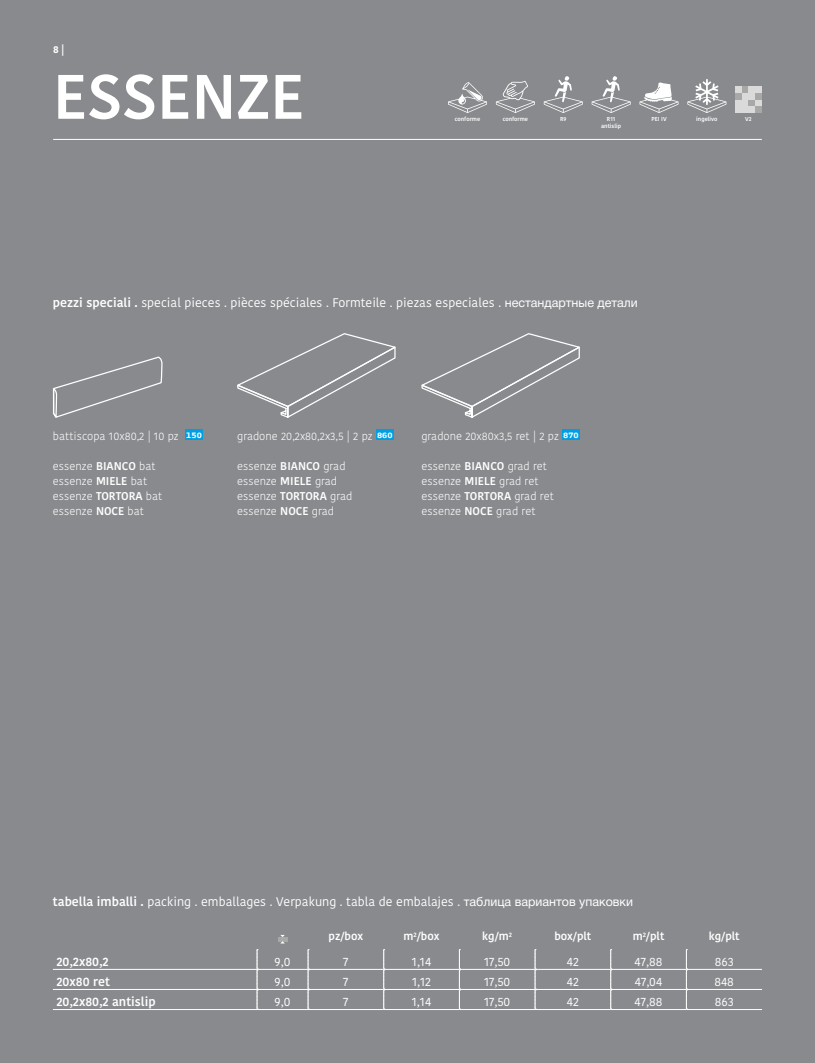
<style>
.page{position:relative;width:815px;height:1063px;background:#898a8d}
.page>*{position:absolute;margin:0;border:0;box-sizing:border-box;transform-origin:0 0}
.t1{font:600 62.5px "Kohinoor Bangla";color:#fff}
.t2{font:12.5px "Kohinoor Bangla";color:#fff}
.t3{font:12.38px "Kohinoor Bangla";color:#fff}
.t4{font:600 12.38px "Kohinoor Bangla";color:#fff}
.t5{font:300 11.25px/15px "Kohinoor Bangla";color:#fff}
.t6{font:600 11.12px "Kohinoor Bangla";color:#fff}
.t7{font:700 10px "Kohinoor Bangla";color:#fff}
.t8{font:600 5.75px "Kohinoor Bangla";color:#fff}
.s1{font-weight:600}
.s2{font-family:"Helvetica Neue LTCYR"}
</style>
<div class="page">
<div style="left:185px;top:430px;width:18px;height:10px;background:#009fe3"></div>
<svg style="left:53px;top:357px;width:110px;height:61px"></svg>
<svg style="left:257px;top:949px;width:1px;height:60px"></svg>
<svg style="left:308px;top:949px;width:1px;height:60px"></svg>
<svg style="left:383px;top:949px;width:2px;height:60px"></svg>
<svg style="left:459px;top:949px;width:1px;height:60px"></svg>
<svg style="left:535px;top:949px;width:1px;height:60px"></svg>
<svg style="left:610px;top:949px;width:2px;height:60px"></svg>
<svg style="left:686px;top:949px;width:1px;height:60px"></svg>
<hr style="left:53px;top:969px;width:204px;height:1px;background:#fff">
<hr style="left:257px;top:969px;width:51px;height:1px;background:#fff">
<hr style="left:308px;top:969px;width:76px;height:1px;background:#fff">
<hr style="left:384px;top:969px;width:75px;height:1px;background:#fff">
<hr style="left:459px;top:969px;width:76px;height:1px;background:#fff">
<hr style="left:535px;top:969px;width:76px;height:1px;background:#fff">
<hr style="left:611px;top:969px;width:75px;height:1px;background:#fff">
<hr style="left:686px;top:969px;width:76px;height:1px;background:#fff">
<hr style="left:53px;top:989px;width:204px;height:1px;background:#fff">
<hr style="left:257px;top:989px;width:51px;height:1px;background:#fff">
<hr style="left:308px;top:989px;width:76px;height:1px;background:#fff">
<hr style="left:384px;top:989px;width:75px;height:1px;background:#fff">
<hr style="left:459px;top:989px;width:76px;height:1px;background:#fff">
<hr style="left:535px;top:989px;width:76px;height:1px;background:#fff">
<hr style="left:611px;top:989px;width:75px;height:1px;background:#fff">
<hr style="left:686px;top:989px;width:76px;height:1px;background:#fff">
<hr style="left:53px;top:1009px;width:204px;height:1px;background:#fff">
<hr style="left:257px;top:1009px;width:51px;height:1px;background:#fff">
<hr style="left:308px;top:1009px;width:76px;height:1px;background:#fff">
<hr style="left:384px;top:1009px;width:75px;height:1px;background:#fff">
<hr style="left:459px;top:1009px;width:76px;height:1px;background:#fff">
<hr style="left:535px;top:1009px;width:76px;height:1px;background:#fff">
<hr style="left:611px;top:1009px;width:75px;height:1px;background:#fff">
<hr style="left:686px;top:1009px;width:76px;height:1px;background:#fff">
<svg style="left:278px;top:935px;width:9px;height:9px"></svg>
<svg style="left:237px;top:333px;width:159px;height:85px"></svg>
<div style="left:376px;top:430px;width:18px;height:10px;background:#009fe3"></div>
<div style="left:562px;top:430px;width:18px;height:10px;background:#009fe3"></div>
<svg style="left:421px;top:333px;width:159px;height:85px"></svg>
<svg style="left:448px;top:82px;width:39px;height:31px"></svg>
<svg style="left:496px;top:81px;width:39px;height:32px"></svg>
<svg style="left:544px;top:76px;width:39px;height:37px"></svg>
<svg style="left:640px;top:82px;width:39px;height:31px"></svg>
<svg style="left:687px;top:79px;width:39px;height:34px"></svg>
<div style="left:735px;top:86px;width:6px;height:7px;background:#dadada"></div>
<div style="left:742px;top:86px;width:6px;height:7px;background:#a8a8a7"></div>
<div style="left:749px;top:86px;width:6px;height:7px;background:#dadada"></div>
<div style="left:755px;top:86px;width:7px;height:7px;background:#dadada"></div>
<div style="left:755px;top:93px;width:7px;height:6px;background:#a8a8a7"></div>
<div style="left:755px;top:100px;width:7px;height:6px;background:#dadada"></div>
<svg style="left:735px;top:93px;width:20px;height:20px"></svg>
<div style="left:755px;top:107px;width:7px;height:6px;background:#a8a8a7"></div>
<svg style="left:592px;top:76px;width:39px;height:37px"></svg>
<hr style="left:53px;top:139px;width:709px;height:1px;background:#fff">
<p class="t7" style="left:53px;top:41px;width:13px">8 |</p>
<h1 class="t1" style="left:53px;top:45px;width:253px">ESSENZE</h1>
<p class="t8" style="left:455px;top:115px;width:27px">conforme</p>
<p class="t8" style="left:503px;top:115px;width:27px">conforme</p>
<p class="t8" style="left:560px;top:115px;width:8px">R9</p>
<p class="t8" style="left:607px;top:115px;width:10px">R11</p>
<p class="t8" style="left:651px;top:115px;width:17px">PEI IV</p>
<p class="t8" style="left:696px;top:115px;width:23px">ingelivo</p>
<p class="t8" style="left:745px;top:115px;width:8px">V2</p>
<p class="t8" style="left:601px;top:121px;width:21px">antislip</p>
<p class="t2" style="left:53px;top:293px;width:586px"><span class="s1">pezzi speciali .</span> special pieces . pièces spéciales . Formteile . piezas especiales . <span class="s2">нестандартные детали</span></p>
<p class="t5" style="left:53px;top:429px;width:151px">battiscopa 10x80,2 | 10 pz <sup>150</sup></p>
<p class="t5" style="left:53px;top:459px;width:111px">essenze <span class="s1">BIANCO</span> bat essenze <span class="s1">MIELE</span> bat essenze <span class="s1">TORTORA</span> bat essenze <span class="s1">NOCE</span> bat</p>
<p class="t5" style="left:237px;top:429px;width:157px">gradone 20,2x80,2x3,5 | 2 pz <sup>860</sup></p>
<p class="t5" style="left:237px;top:459px;width:117px">essenze <span class="s1">BIANCO</span> grad essenze <span class="s1">MIELE</span> grad essenze <span class="s1">TORTORA</span> grad essenze <span class="s1">NOCE</span> grad</p>
<p class="t5" style="left:421px;top:429px;width:159px">gradone 20x80x3,5 ret | 2 pz <sup>870</sup></p>
<p class="t5" style="left:421px;top:459px;width:134px">essenze <span class="s1">BIANCO</span> grad ret essenze <span class="s1">MIELE</span> grad ret essenze <span class="s1">TORTORA</span> grad ret essenze <span class="s1">NOCE</span> grad ret</p>
<p class="t2" style="left:53px;top:892px;width:582px"><span class="s1">tabella imballi .</span> packing . emballages . Verpakung . tabla de embalajes . <span class="s2">таблица вариантов упаковки</span></p>
<p class="t6" style="left:329px;top:927px;width:36px">pz/box</p>
<p class="t6" style="left:404px;top:927px;width:37px">m<sup>2</sup>/box</p>
<p class="t6" style="left:482px;top:927px;width:31px">kg/m<sup>2</sup></p>
<p class="t6" style="left:554px;top:927px;width:38px">box/plt</p>
<p class="t6" style="left:633px;top:927px;width:33px">m<sup>2</sup>/plt</p>
<p class="t6" style="left:709px;top:927px;width:32px">kg/plt</p>
<p class="t4" style="left:56px;top:951px;width:54px">20,2x80,2</p>
<p class="t3" style="left:275px;top:952px;width:17px">9,0</p>
<p class="t3" style="left:343px;top:952px;width:7px">7</p>
<p class="t3" style="left:412px;top:952px;width:21px">1,14</p>
<p class="t3" style="left:484px;top:952px;width:28px">17,50</p>
<p class="t3" style="left:567px;top:952px;width:14px">42</p>
<p class="t3" style="left:635px;top:952px;width:29px">47,88</p>
<p class="t3" style="left:715px;top:952px;width:20px">863</p>
<p class="t4" style="left:56px;top:971px;width:55px">20x80 ret</p>
<p class="t3" style="left:275px;top:972px;width:17px">9,0</p>
<p class="t3" style="left:343px;top:972px;width:7px">7</p>
<p class="t3" style="left:412px;top:972px;width:20px">1,12</p>
<p class="t3" style="left:484px;top:972px;width:28px">17,50</p>
<p class="t3" style="left:567px;top:972px;width:14px">42</p>
<p class="t3" style="left:635px;top:972px;width:29px">47,04</p>
<p class="t3" style="left:714px;top:972px;width:21px">848</p>
<p class="t4" style="left:56px;top:991px;width:101px">20,2x80,2 antislip</p>
<p class="t3" style="left:275px;top:992px;width:17px">9,0</p>
<p class="t3" style="left:343px;top:992px;width:7px">7</p>
<p class="t3" style="left:412px;top:992px;width:21px">1,14</p>
<p class="t3" style="left:484px;top:992px;width:28px">17,50</p>
<p class="t3" style="left:567px;top:992px;width:14px">42</p>
<p class="t3" style="left:635px;top:992px;width:29px">47,88</p>
<p class="t3" style="left:715px;top:992px;width:20px">863</p>
</div>
